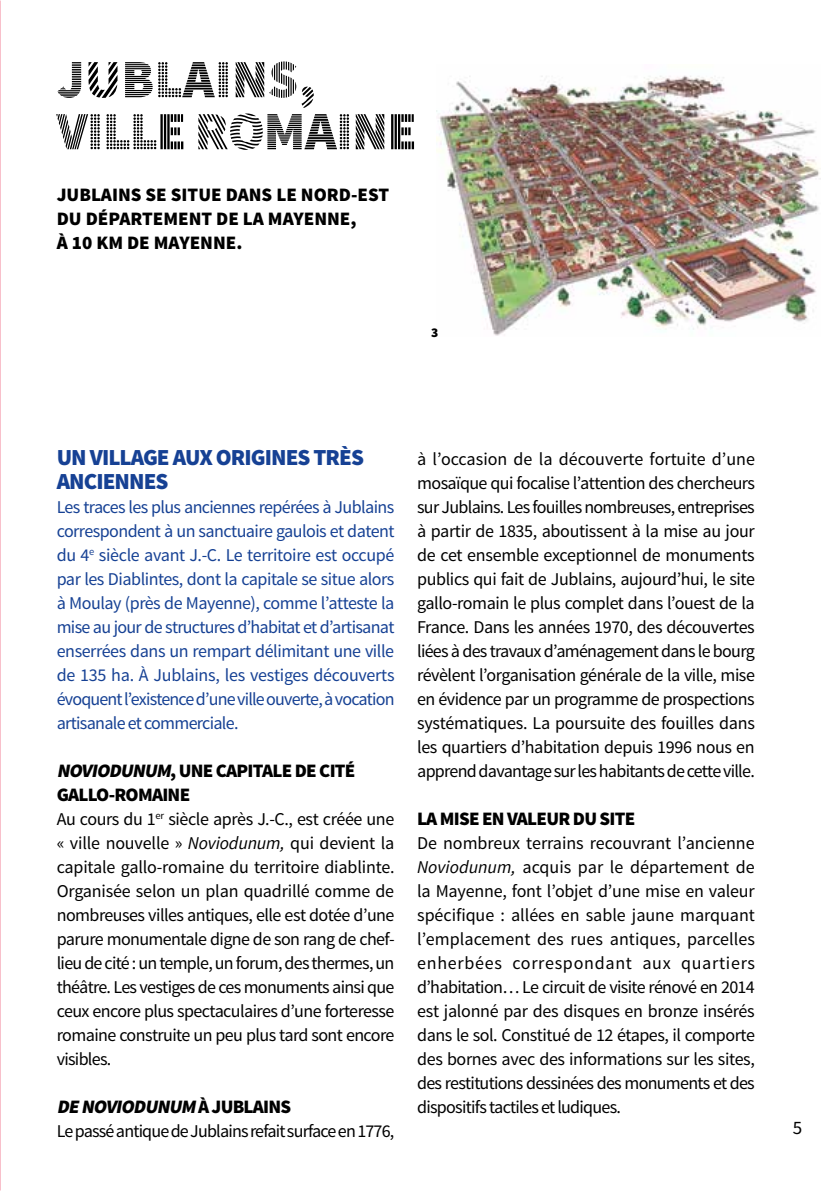
<style>
.page{position:relative;width:840px;height:1191px;background:#fff}
.page>*{position:absolute;margin:0;border:0;box-sizing:border-box;transform-origin:0 0}
.t1{font:54px/52px "Source Sans Pro DISPLAY";letter-spacing:-.02em;color:#000}
.t2{font:900 23px/24px "Source Sans Pro";letter-spacing:-.04em;color:#164194}
.t3{font:900 19px/24px "Source Sans Pro";letter-spacing:-.01em;color:#000}
.t4{font:900 19px/24px "Source Sans Pro";letter-spacing:-.04em;color:#000}
.t5{font:italic 900 19px "Source Sans Pro";color:#000}
.t6{font:19px "Source Sans Pro";color:#000}
.t7{font:18px/24px "Source Sans Pro";letter-spacing:-.04em;color:#000;text-align:justify}
.t8{font:18px/24px "Source Sans Pro";letter-spacing:-.045em;color:#164194;text-align:justify}
.t9{font:900 13.4px "Source Sans Pro";color:#000}
.s1{font-style:italic}
.s2{font-style:normal}
</style>
<div class="page">
<img style="left:436px;top:75px;width:384px;height:261px">
<h1 class="t1" style="left:57px;top:55px;width:362px">JUBLAINS,<br>VILLE ROMAINE</h1>
<p class="t3" style="left:57px;top:183px;width:334px">JUBLAINS SE SITUE DANS LE NORD-EST<br>DU DÉPARTEMENT DE LA MAYENNE,<br>À 10 KM DE MAYENNE.</p>
<p class="t9" style="left:431px;top:323px;width:9px">3</p>
<p class="t2" style="left:57px;top:446px;width:309px">UN VILLAGE AUX ORIGINES TRÈS<br>ANCIENNES</p>
<p class="t8" style="left:57px;top:495px;width:339px">Les traces les plus anciennes repérées à Jublains correspondent à un sanctuaire gaulois et datent du 4<sup>e</sup> siècle avant J.-C. Le territoire est occupé par les Diablintes, dont la capitale se situe alors à Moulay (près de Mayenne), comme l’atteste la mise au jour de structures d’habitat et d’artisanat enserrées dans un rempart délimitant une ville de 135 ha. À Jublains, les vestiges découverts évoquent l’existence d’une ville ouverte, à vocation artisanale et commerciale.</p>
<p class="t4" style="left:57px;top:759px;width:300px"><span class="s1">NOVIODUNUM</span>, UNE CAPITALE DE CITÉ<br>GALLO-ROMAINE</p>
<p class="t7" style="left:57px;top:807px;width:339px">Au cours du 1<sup>er</sup> siècle après J.-C., est créée une « ville nouvelle » <span class="s1">Noviodunum,</span> qui devient la capitale gallo-romaine du territoire diablinte.<br>Organisée selon un plan quadrillé comme de nombreuses villes antiques, elle est dotée d’une parure monumentale digne de son rang de chef&shy;lieu de cité : un temple, un forum, des thermes, un théâtre. Les vestiges de ces monuments ainsi que ceux encore plus spectaculaires d’une forteresse romaine construite un peu plus tard sont encore visibles.</p>
<p class="t5" style="left:57px;top:1094px;width:236px">DENOVIODUNUM <span class="s2">À J U B LA I N S</span></p>
<p class="t7" style="left:57px;top:1119px;width:339px">Le passé antique de Jublains refait surface en 1776,</p>
<p class="t7" style="left:417px;top:447px;width:339px">à l’occasion de la découverte fortuite d’une mosaïque qui focalise l’attention des chercheurs sur Jublains. Les fouilles nombreuses, entreprises à partir de 1835, aboutissent à la mise au jour de cet ensemble exceptionnel de monuments publics qui fait de Jublains, aujourd’hui, le site gallo-romain le plus complet dans l’ouest de la France. Dans les années 1970, des découvertes liées à des travaux d’aménagement dans le bourg révèlent l’organisation générale de la ville, mise en évidence par un programme de prospections systématiques. La poursuite des fouilles dans les quartiers d’habitation depuis 1996 nous en apprend davantage sur les habitants de cette ville.</p>
<p class="t4" style="left:417px;top:807px;width:219px">LA MISE EN VALEUR DU SITE</p>
<p class="t7" style="left:417px;top:831px;width:339px">De nombreux terrains recouvrant l’ancienne <span class="s1">Noviodunum,</span> acquis par le département de la Mayenne, font l’objet d’une mise en valeur spécifique : allées en sable jaune marquant l’emplacement des rues antiques, parcelles enherbées correspondant aux quartiers d’habitation… Le circuit de visite rénové en 2014 est jalonné par des disques en bronze insérés dans le sol. Constitué de 12 étapes, il comporte des bornes avec des informations sur les sites, des restitutions dessinées des monuments et des dispositifs tactiles et ludiques.</p>
<p class="t6" style="left:792px;top:1116px;width:11px">5</p>
</div>
